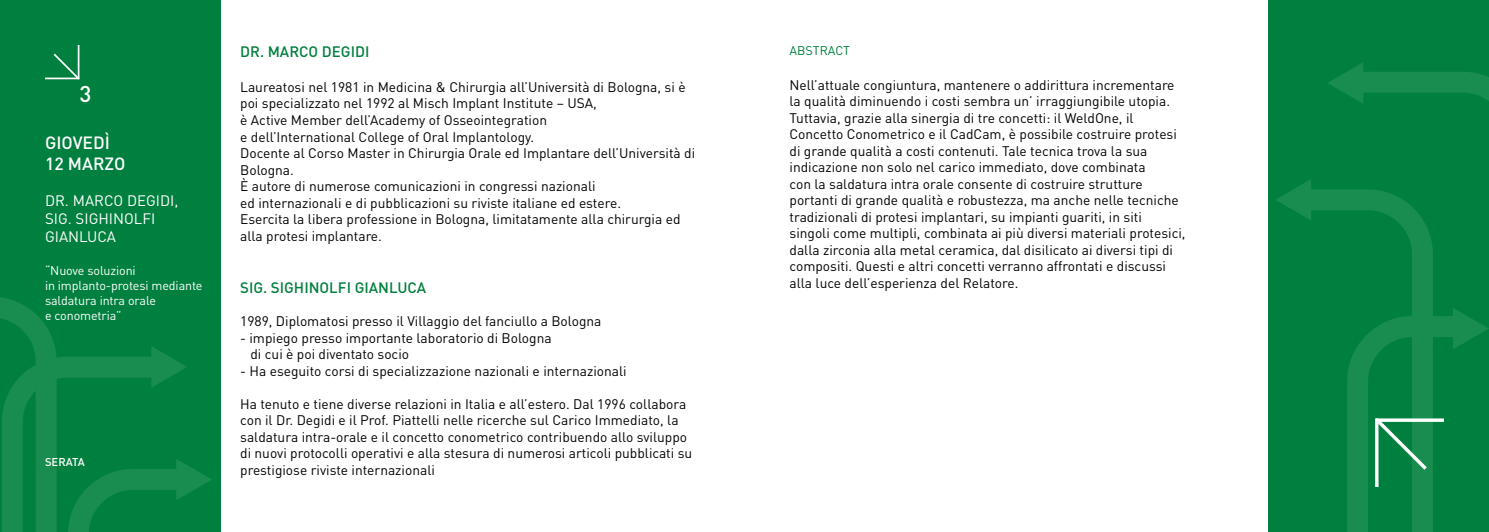
<style>
.page{position:relative;width:1489px;height:532px;background:#fff}
.page>*{position:absolute;margin:0;border:0;box-sizing:border-box;transform-origin:0 0}
.t1{font:500 22.5px "DIN";color:#fff}
.t2{font:500 17.5px/21px "DIN";color:#fff}
.t3{font:15px/18px "DIN";color:#fff}
.t4{font:500 15px "DIN";color:#00803e}
.t5{font:13.75px/16.5px "DIN";color:#000}
.t6{font:12.5px/15px "DIN";letter-spacing:-.01em;color:#fff}
.t7{font:12.5px "DIN";color:#00803e}
.t8{font:500 11.25px "DIN";color:#fff}
</style>
<div class="page">
<div style="left:0;top:0;width:221px;height:531px;background:#00803e"></div>
<div style="left:1267px;top:0;width:221px;height:531px;background:#00803e"></div>
<hr style="left:45px;top:78px;width:34px;height:1px;background:#fff">
<hr style="left:78px;top:45px;width:1px;height:34px;background:#fff">
<svg style="left:54px;top:54px;width:24px;height:24px"></svg>
<svg style="left:0;top:297px;width:212px;height:234px"></svg>
<svg style="left:1276px;top:180px;width:34px;height:32px"></svg>
<svg style="left:1296px;top:189px;width:55px;height:31px;fill:#198c50"></svg>
<svg style="left:1328px;top:63px;width:35px;height:33px"></svg>
<svg style="left:1351px;top:72px;width:137px;height:235px"></svg>
<svg style="left:1347px;top:307px;width:141px;height:224px"></svg>
<h1 class="t1" style="left:79px;top:79px;width:13px">3</h1>
<p class="t2" style="left:45px;top:132px;width:82px">GIOVEDÌ<br>12 MARZO</p>
<p class="t3" style="left:45px;top:191px;width:135px">DR. MARCO DEGIDI,<br>SIG. SIGHINOLFI<br>GIANLUCA</p>
<p class="t6" style="left:45px;top:263px;width:159px">“Nuove soluzioni<br>in implanto-protesi mediante saldatura intra orale<br>e conometria”</p>
<p class="t8" style="left:45px;top:454px;width:41px">SERATA</p>
<p class="t4" style="left:240px;top:42px;width:131px">DR. MARCO DEGIDI</p>
<p class="t5" style="left:240px;top:78px;width:456px">Laureatosi nel 1981 in Medicina &amp; Chirurgia all’Università di Bologna, si è poi specializzato nel 1992 al Misch Implant Institute – USA,<br>è Active Member dell’Academy of Osseointegration<br>e dell’International College of Oral Implantology.<br>Docente al Corso Master in Chirurgia Orale ed Implantare dell’Università di Bologna.<br>È autore di numerose comunicazioni in congressi nazionali<br>ed internazionali e di pubblicazioni su riviste italiane ed estere.<br>Esercita la libera professione in Bologna, limitatamente alla chirurgia ed alla protesi implantare.</p>
<p class="t4" style="left:240px;top:278px;width:187px">SIG. SIGHINOLFI GIANLUCA</p>
<p class="t5" style="left:240px;top:312px;width:363px">1989, Diplomatosi presso il Villaggio del fanciullo a Bologna</p>
<p class="t5" style="left:250px;top:329px;width:303px;text-indent:-10px">- impiego presso importante laboratorio di Bologna di cui è poi diventato socio</p>
<p class="t5" style="left:240px;top:362px;width:388px">- Ha eseguito corsi di specializzazione nazionali e internazionali</p>
<p class="t5" style="left:240px;top:395px;width:453px">Ha tenuto e tiene diverse relazioni in Italia e all’estero. Dal 1996 collabora con il Dr. Degidi e il Prof. Piattelli nelle ricerche sul Carico Immediato, la saldatura intra-orale e il concetto conometrico contribuendo allo sviluppo di nuovi protocolli operativi e alla stesura di numerosi articoli pubblicati su prestigiose riviste internazionali</p>
<p class="t7" style="left:789px;top:43px;width:62px">ABSTRACT</p>
<p class="t5" style="left:789px;top:76px;width:397px">Nell’attuale congiuntura, mantenere o addirittura incrementare la qualità diminuendo i costi sembra un’ irraggiungibile utopia.<br>Tuttavia, grazie alla sinergia di tre concetti: il WeldOne, il Concetto Conometrico e il CadCam, è possibile costruire protesi di grande qualità a costi contenuti. Tale tecnica trova la sua indicazione non solo nel carico immediato, dove combinata<br>con la saldatura intra orale consente di costruire strutture portanti di grande qualità e robustezza, ma anche nelle tecniche tradizionali di protesi implantari, su impianti guariti, in siti singoli come multipli, combinata ai più diversi materiali protesici, dalla zirconia alla metal ceramica, dal disilicato ai diversi tipi di compositi. Questi e altri concetti verranno affrontati e discussi alla luce dell’esperienza del Relatore.</p>
</div>
